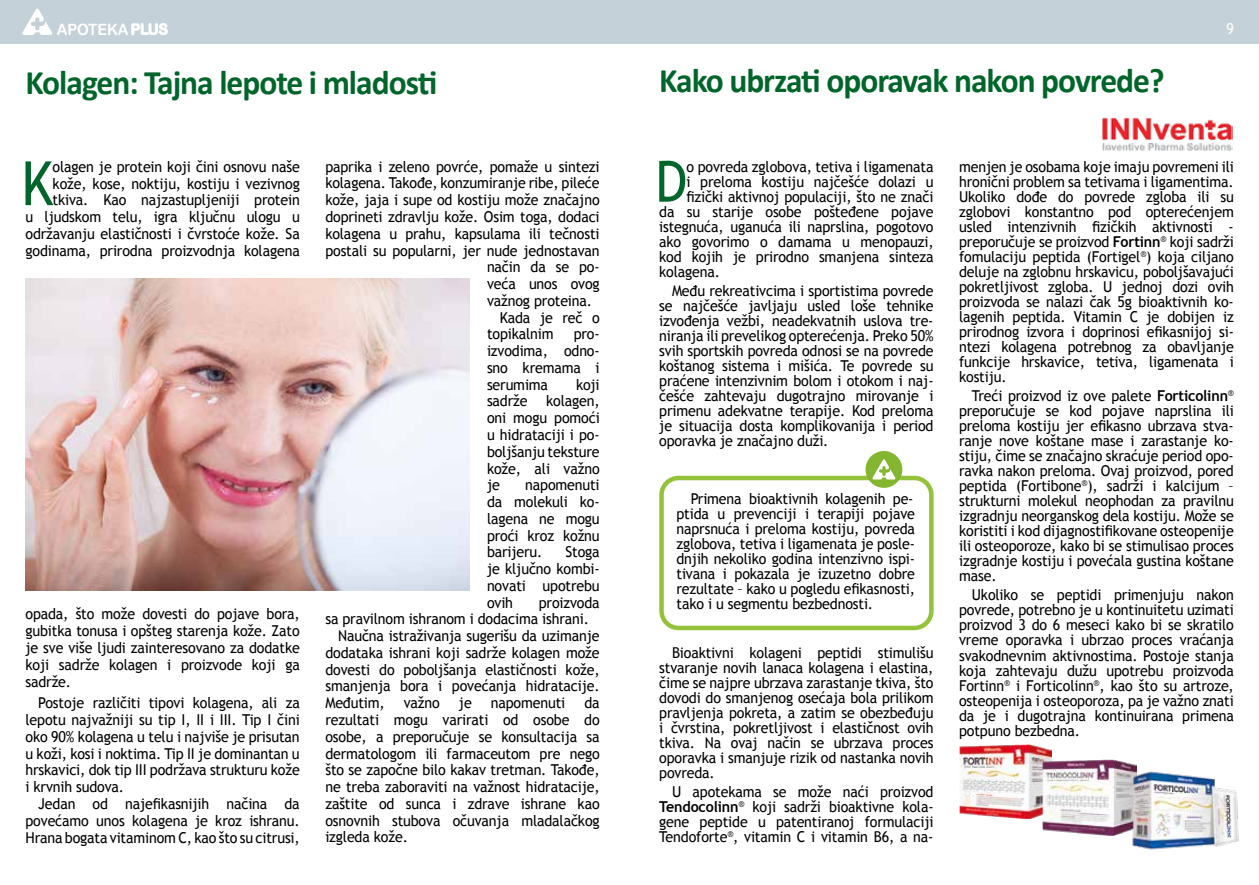
<style>
.page{position:relative;width:1259px;height:885px;background:#fff}
.page>*{position:absolute;margin:0;border:0;box-sizing:border-box;transform-origin:0 0}
.t1{font:61.05px "Trebuchet MS";color:#00652a;scale:.91 1}
.t2{font:56.85px "Trebuchet MS";color:#00652a;scale:.91 1}
.t3{font:700 34.5px "Calibri";letter-spacing:-.03em;color:#00652a}
.t4{font:15.6px "Arial Rounded MT Bold";letter-spacing:-.01em;color:#fff;scale:.95 1}
.t5{font:15px/15px "Trebuchet MS";letter-spacing:-.01em;color:#000;text-align:justify;scale:.95 1}
.t6{font:15px "Trebuchet MS";color:#fff;scale:.95 1}
.s1{font-weight:700}
</style>
<div class="page">
<div style="left:0;top:0;width:629px;height:44px;background:#c5d1d9"></div>
<div style="left:629px;top:0;width:630px;height:44px;background:#c5d1d9"></div>
<svg style="left:22px;top:9px;width:30px;height:26px"></svg>
<svg style="left:131px;top:23px;width:37px;height:13px"></svg>
<div style="left:659px;top:475px;width:274px;height:155px;border:4px solid #95c23b;border-radius:17px"></div>
<div style="left:865px;top:451px;width:37px;height:37px;background:#84b630;border-radius:50%"></div>
<svg style="left:872px;top:459px;width:23px;height:20px"></svg>
<img style="left:959px;top:744px;width:92px;height:74px">
<img style="left:1042px;top:759px;width:94px;height:76px">
<img style="left:1102px;top:117px;width:130px;height:34px">
<img style="left:1128px;top:767px;width:111px;height:83px">
<img style="left:26px;top:278px;width:444px;height:312px">
<p class="t4" style="left:57px;top:20px;width:77px">APOTEKA</p>
<p class="t6" style="left:1226px;top:19px;width:9px">9</p>
<h3 class="t3" style="left:26px;top:58px;width:413px">Kolagen: Tajna lepote i mladosti</h3>
<h3 class="t3" style="left:659px;top:56px;width:507px">Kako ubrzati oporavak nakon povrede?</h3>
<p class="t5" style="left:26px;top:159px;width:290px;line-height:16.6px;text-align:right">olagen je protein koji čini osnovu naše kože, kose, noktiju, kostiju i vezivnog tkiva. Kao najzastupljeniji protein<br>u ljudskom telu, igra ključnu ulogu u održavanju elastičnosti i čvrstoće kože. Sa godinama, prirodna proizvodnja kolagena</p>
<h1 class="t1" style="left:21px;top:147px;width:37px">K</h1>
<p class="t5" style="left:26px;top:605px;width:290px;line-height:16.8px">opada, što može dovesti do pojave bora, gubitka tonusa i opšteg starenja kože. Zato je sve više ljudi zainteresovano za dodatke koji sadrže kolagen i proizvode koji ga sadrže.</p>
<p class="t5" style="left:26px;top:694px;width:290px;line-height:16.8px;text-indent:13px">Postoje različiti tipovi kolagena, ali za lepotu najvažniji su tip I, II i III. Tip I čini oko 90% kolagena u telu i najviše je prisutan u koži, kosi i noktima. Tip II je dominantan u hrskavici, dok tip III podržava strukturu kože i krvnih sudova.</p>
<p class="t5" style="left:26px;top:795px;width:290px;line-height:16.8px;text-indent:13px">Jedan od najefikasnijih načina da povećamo unos kolagena je kroz ishranu.<br>Hrana bogata vitaminom C, kao što su citrusi,</p>
<p class="t5" style="left:325px;top:159px;width:290px">paprika i zeleno povrće, pomaže u sintezi</p>
<p class="t5" style="left:325px;top:176px;width:290px">kolagena. Takođe, konzumiranje ribe, pileće</p>
<p class="t5" style="left:325px;top:193px;width:290px">kože, jaja i supe od kostiju može značajno</p>
<p class="t5" style="left:325px;top:209px;width:290px">doprineti zdravlju kože. Osim toga, dodaci</p>
<p class="t5" style="left:325px;top:226px;width:290px">kolagena u prahu, kapsulama ili tečnosti</p>
<p class="t5" style="left:325px;top:243px;width:290px">postali su popularni, jer nude jednostavan</p>
<p class="t5" style="left:487px;top:260px;width:120px">način da se po-</p>
<p class="t5" style="left:487px;top:276px;width:120px">veća unos ovog</p>
<p class="t5" style="left:487px;top:293px;width:112px">važnog proteina.</p>
<p class="t5" style="left:500px;top:310px;width:107px">Kada je reč o</p>
<p class="t5" style="left:487px;top:327px;width:72px">topikalnim</p>
<p class="t5" style="left:487px;top:326px;width:120px;line-height:16.8px;text-indent:87px">pro&shy;izvodima, odno&shy;sno kremama i serumima</p>
<p class="t5" style="left:487px;top:376px;width:120px;line-height:16.8px;text-indent:89px">koji sadrže kolagen, oni mogu pomoći u hidrataciji i po&shy;boljšanju teksture kože, ali važno je</p>
<p class="t5" style="left:487px;top:476px;width:120px;line-height:16.8px;text-indent:38px">napomenuti da molekuli ko&shy;lagena ne mogu proći kroz kožnu barijeru.</p>
<p class="t5" style="left:487px;top:543px;width:120px;line-height:16.8px;text-indent:78px">Stoga je ključno kombi&shy;novati upotrebu ovih</p>
<p class="t5" style="left:539px;top:595px;width:66px">proizvoda</p>
<p class="t5" style="left:325px;top:611px;width:279px">sa pravilnom ishranom i dodacima ishrani.</p>
<p class="t5" style="left:338px;top:628px;width:277px">Naučna istraživanja sugerišu da uzimanje</p>
<p class="t5" style="left:325px;top:645px;width:290px">dodataka ishrani koji sadrže kolagen može</p>
<p class="t5" style="left:325px;top:662px;width:290px">dovesti do poboljšanja elastičnosti kože,</p>
<p class="t5" style="left:325px;top:678px;width:290px">smanjenja bora i povećanja hidratacije.</p>
<p class="t5" style="left:325px;top:695px;width:64px">Međutim,</p>
<p class="t5" style="left:404px;top:695px;width:39px">važno</p>
<p class="t5" style="left:459px;top:695px;width:15px">je</p>
<p class="t5" style="left:491px;top:695px;width:80px">napomenuti</p>
<p class="t5" style="left:325px;top:694px;width:290px;line-height:16.8px;text-indent:259px">da rezultati mogu varirati od osobe do osobe, a preporučuje se konsultacija sa dermatologom ili farmaceutom pre nego što se započne bilo kakav tretman. Takođe, ne treba zaboraviti na važnost hidratacije, zaštite od sunca i zdrave ishrane kao osnovnih stubova očuvanja mladalačkog izgleda kože.</p>
<h2 class="t2" style="left:655px;top:148px;width:36px">D</h2>
<p class="t5" style="left:686px;top:159px;width:262px">o povreda zglobova, tetiva i ligamenata</p>
<p class="t5" style="left:686px;top:174px;width:262px">i preloma kostiju najčešće dolazi u</p>
<p class="t5" style="left:686px;top:189px;width:262px">fizički aktivnoj populaciji, što ne znači</p>
<p class="t5" style="left:659px;top:204px;width:290px">da su starije osobe pošteđene pojave</p>
<p class="t5" style="left:659px;top:219px;width:290px">istegnuća, uganuća ili naprslina, pogotovo</p>
<p class="t5" style="left:659px;top:234px;width:290px">ako govorimo o damama u menopauzi,</p>
<p class="t5" style="left:659px;top:249px;width:290px">kod kojih je prirodno smanjena sinteza</p>
<p class="t5" style="left:659px;top:264px;width:65px">kolagena.</p>
<p class="t5" style="left:659px;top:283px;width:290px;text-indent:13px">Među rekreativcima i sportistima povrede se najčešće javljaju usled loše tehnike izvođenja vežbi, neadekvatnih uslova tre&shy;niranja ili prevelikog opterećenja. Preko 50% svih sportskih povreda odnosi se na povrede koštanog sistema i mišića. Te povrede su praćene intenzivnim bolom i otokom i naj&shy;češće zahtevaju dugotrajno mirovanje i primenu adekvatne terapije. Kod preloma je situacija dosta komplikovanija i period oporavka je značajno duži.</p>
<p class="t5" style="left:676px;top:491px;width:253px;text-indent:14px">Primena bioaktivnih kolagenih pe&shy;ptida u prevenciji i terapiji pojave naprsnuća i preloma kostiju, povreda zglobova, tetiva i ligamenata je posle&shy;dnjih nekoliko godina intenzivno ispi&shy;tivana i pokazala je izuzetno dobre rezultate – kako u pogledu efikasnosti, tako i u segmentu bezbednosti.</p>
<p class="t5" style="left:659px;top:645px;width:290px;text-indent:13px">Bioaktivni kolageni peptidi stimulišu stvaranje novih lanaca kolagena i elastina, čime se najpre ubrzava zarastanje tkiva, što dovodi do smanjenog osećaja bola prilikom pravljenja pokreta, a zatim se obezbeđuju i čvrstina, pokretljivost i elastičnost ovih tkiva. Na ovaj način se ubrzava proces oporavka i smanjuje rizik od nastanka novih povreda.</p>
<p class="t5" style="left:659px;top:784px;width:290px;text-indent:13px">U apotekama se može naći proizvod <span class="s1">Tendocolinn</span><sup>®</sup> koji sadrži bioaktivne kola&shy;gene peptide u patentiranoj formulaciji Tendoforte<sup>®</sup>, vitamin C i vitamin B6, a na-</p>
<p class="t5" style="left:959px;top:159px;width:291px">menjen je osobama koje imaju povremeni ili hronični problem sa tetivama i ligamentima.<br>Ukoliko dođe do povrede zgloba ili su zglobovi konstantno pod opterećenjem usled intenzivnih fizičkih aktivnosti - preporučuje se proizvod <span class="s1">Fortinn</span><sup>®</sup> koji sadrži fomulaciju peptida (Fortigel<sup>®</sup>) koja ciljano deluje na zglobnu hrskavicu, poboljšavajući pokretljivost zgloba. U jednoj dozi ovih proizvoda se nalazi čak 5g bioaktivnih ko&shy;lagenih peptida. Vitamin C je dobijen iz prirodnog izvora i doprinosi efikasnijoj si&shy;ntezi kolagena potrebnog za obavljanje funkcije hrskavice, tetiva, ligamenata i kostiju.</p>
<p class="t5" style="left:959px;top:388px;width:291px;text-indent:13px">Treći proizvod iz ove palete <span class="s1">Forticolinn</span><sup>® </sup>preporučuje se kod pojave naprslina ili preloma kostiju jer efikasno ubrzava stva&shy;ranje nove koštane mase i zarastanje ko&shy;stiju, čime se značajno skraćuje period opo&shy;ravka nakon preloma. Ovaj proizvod, pored peptida (Fortibone<sup>®</sup>), sadrži i kalcijum – strukturni molekul neophodan za pravilnu izgradnju neorganskog dela kostiju. Može se koristiti i kod dijagnostifikovane osteopenije ili osteoporoze, kako bi se stimulisao proces izgradnje kostiju i povećala gustina koštane mase.</p>
<p class="t5" style="left:959px;top:587px;width:291px;text-indent:13px">Ukoliko se peptidi primenjuju nakon povrede, potrebno je u kontinuitetu uzimati proizvod 3 do 6 meseci kako bi se skratilo vreme oporavka i ubrzao proces vraćanja svakodnevnim aktivnostima. Postoje stanja koja zahtevaju dužu upotrebu proizvoda Fortinn<sup>®</sup> i Forticolinn<sup>®</sup>, kao što su artroze, osteopenija i osteoporoza, pa je važno znati da je i dugotrajna kontinuirana primena potpuno bezbedna.</p>
</div>
